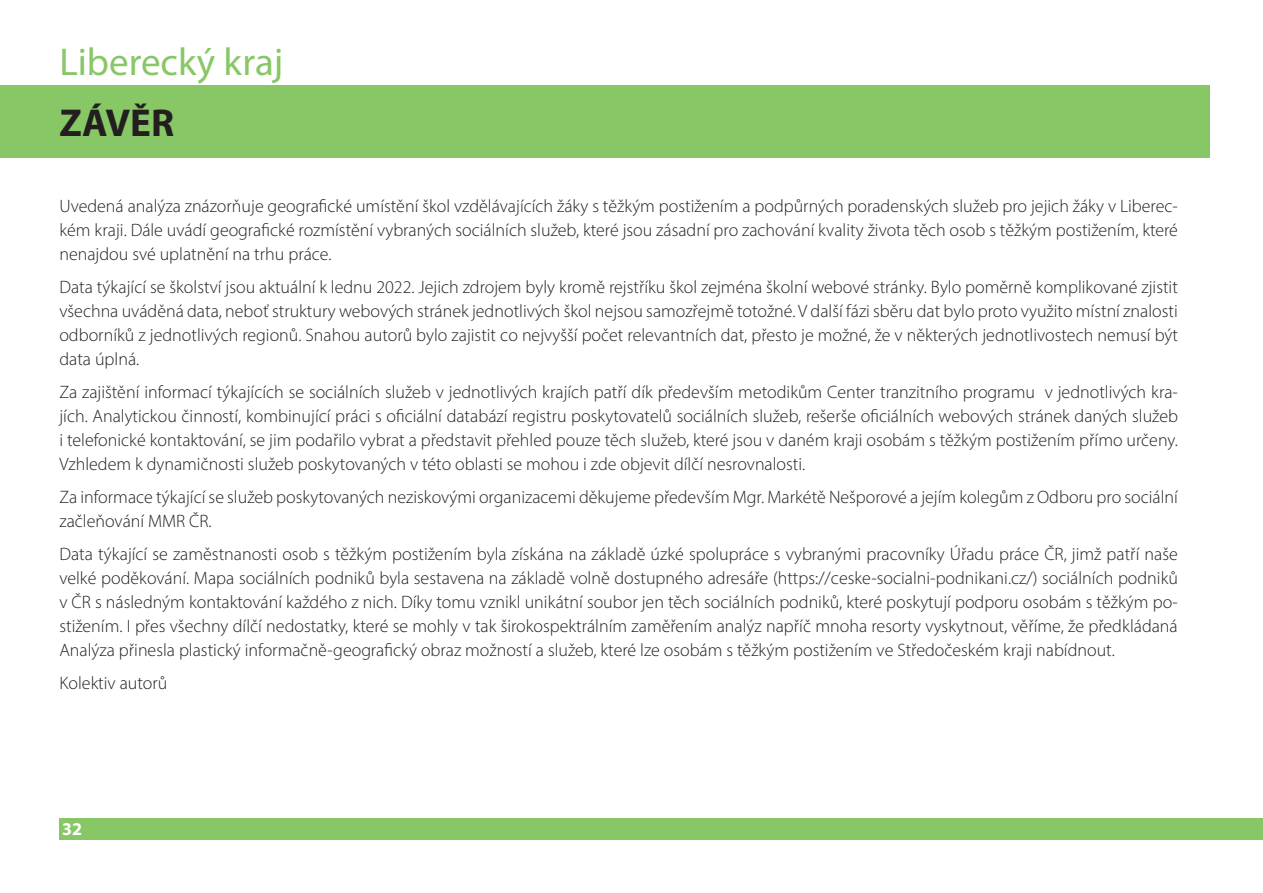
<style>
.page{position:relative;width:1263px;height:893px;background:#fff}
.page>*{position:absolute;margin:0;border:0;box-sizing:border-box;transform-origin:0 0}
.t1{font:39px "Myriad Pro";color:#87c765}
.t2{font:700 39px "Myriad Pro";color:#231f20}
.t3{font:300 18px/24px "Myriad Pro";color:#231f20;text-align:justify}
.t4{font:700 18px "Myriad Pro";color:#fff}
</style>
<div class="page">
<div style="left:0;top:85px;width:1210px;height:73px;background:#87c765"></div>
<div style="left:59px;top:819px;width:1204px;height:21px;background:#87c765"></div>
<p class="t1" style="left:59px;top:37px;width:225px">Liberecký kraj</p>
<p class="t2" style="left:59px;top:98px;width:116px">ZÁVĚR</p>
<p class="t3" style="left:59px;top:193px;width:1120px">Uvedená analýza znázorňuje geografické umístění škol vzdělávajících žáky s těžkým postižením a podpůrných poradenských služeb pro jejich žáky v Liberec&shy;kém kraji. Dále uvádí geografické rozmístění vybraných sociálních služeb, které jsou zásadní pro zachování kvality života těch osob s těžkým postižením, které nenajdou své uplatnění na trhu práce.</p>
<p class="t3" style="left:59px;top:274px;width:1120px">Data týkající se školství jsou aktuální k lednu 2022. Jejich zdrojem byly kromě rejstříku škol zejména školní webové stránky. Bylo poměrně komplikované zjistit všechna uváděná data, neboť struktury webových stránek jednotlivých škol nejsou samozřejmě totožné. V další fázi sběru dat bylo proto využito místní znalosti odborníků z jednotlivých regionů. Snahou autorů bylo zajistit co nejvyšší počet relevantních dat, přesto je možné, že v některých jednotlivostech nemusí být data úplná.</p>
<p class="t3" style="left:59px;top:379px;width:1120px">Za zajištění informací týkajících se sociálních služeb v jednotlivých krajích patří dík především metodikům Center tranzitního programu v jednotlivých kra&shy;jích. Analytickou činností, kombinující práci s oficiální databází registru poskytovatelů sociálních služeb, rešerše oficiálních webových stránek daných služeb i telefonické kontaktování, se jim podařilo vybrat a představit přehled pouze těch služeb, které jsou v daném kraji osobám s těžkým postižením přímo určeny.<br>Vzhledem k dynamičnosti služeb poskytovaných v této oblasti se mohou i zde objevit dílčí nesrovnalosti.</p>
<p class="t3" style="left:59px;top:484px;width:1120px">Za informace týkající se služeb poskytovaných neziskovými organizacemi děkujeme především Mgr. Markétě Nešporové a jejím kolegům z Odboru pro sociální začleňování MMR ČR.</p>
<p class="t3" style="left:59px;top:541px;width:1120px">Data týkající se zaměstnanosti osob s těžkým postižením byla získána na základě úzké spolupráce s vybranými pracovníky Úřadu práce ČR, jimž patří naše velké poděkování. Mapa sociálních podniků byla sestavena na základě volně dostupného adresáře (https://ceske-socialni-podnikani.cz/) sociálních podniků v ČR s následným kontaktování každého z nich. Díky tomu vznikl unikátní soubor jen těch sociálních podniků, které poskytují podporu osobám s těžkým po&shy;stižením. I přes všechny dílčí nedostatky, které se mohly v tak širokospektrálním zaměřením analýz napříč mnoha resorty vyskytnout, věříme, že předkládaná Analýza přinesla plastický informačně-geografický obraz možností a služeb, které lze osobám s těžkým postižením ve Středočeském kraji nabídnout.</p>
<p class="t3" style="left:59px;top:670px;width:109px">Kolektiv autorů</p>
<p class="t4" style="left:62px;top:817px;width:21px">32</p>
</div>
